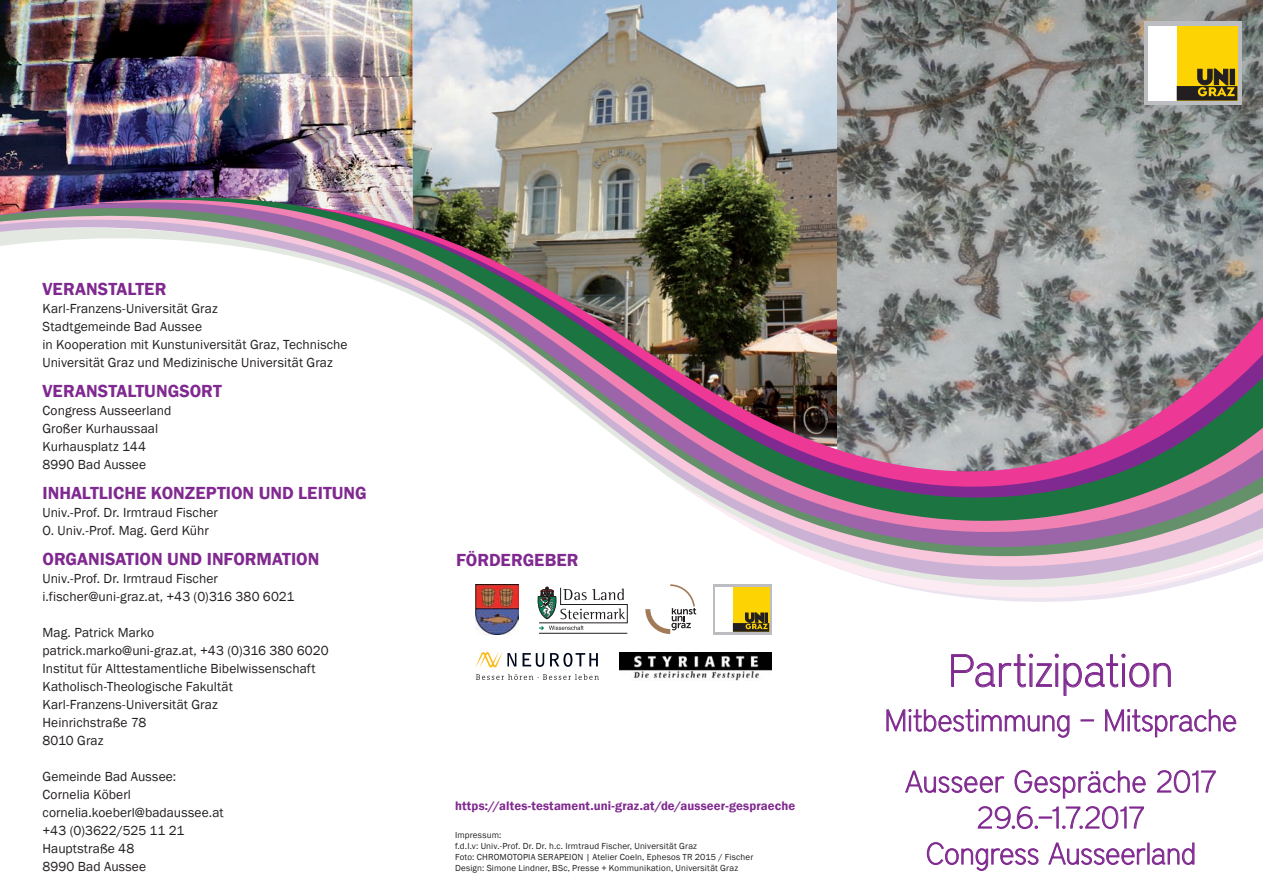
<style>
.page{position:relative;width:1263px;height:893px;background:#fff}
.page>*{position:absolute;margin:0;border:0;box-sizing:border-box;transform-origin:0 0}
.t1{font:100 45px "District";letter-spacing:-.01em;color:#802990}
.t2{font:100 30px/61.2px "District";letter-spacing:-.005em;color:#802990;text-align:center}
.t3{font:600 18px "Franklin Gothic";color:#802990}
.t4{font:13.5px/18px "Franklin Gothic";letter-spacing:.005em;color:#231f20}
.t5{font:600 12.75px "Franklin Gothic";color:#802990}
.t6{font:9px/10.8px "Franklin Gothic";letter-spacing:.02em;color:#231f20}
</style>
<div class="page">
<img style="left:412px;top:0;width:426px;height:193px">
<img style="left:0;top:0;width:412px;height:197px">
<img style="left:838px;top:0;width:425px;height:193px">
<div style="left:1144px;top:21px;width:98px;height:84px;background:#bcbdc0"></div>
<div style="left:1148px;top:26px;width:29px;height:75px;background:#fff"></div>
<div style="left:1177px;top:26px;width:60px;height:75px;background:#fed304"></div>
<svg style="left:1177px;top:69px;width:60px;height:32px"></svg>
<svg style="left:951px;top:654px;width:220px;height:42px"></svg>
<svg style="left:886px;top:709px;width:184px;height:29px"></svg>
<svg style="left:1081px;top:719px;width:13px;height:2px"></svg>
<svg style="left:1105px;top:709px;width:131px;height:29px"></svg>
<svg style="left:905px;top:770px;width:100px;height:23px"></svg>
<svg style="left:1014px;top:770px;width:132px;height:29px"></svg>
<svg style="left:1156px;top:770px;width:60px;height:23px"></svg>
<svg style="left:977px;top:806px;width:167px;height:23px"></svg>
<svg style="left:926px;top:842px;width:113px;height:29px"></svg>
<svg style="left:1048px;top:842px;width:147px;height:23px"></svg>
<img style="left:0;top:203px;width:1263px;height:9px">
<svg style="left:898px;top:586px;width:279px;height:16px"></svg>
<svg style="left:0;top:213px;width:1263px;height:373px"></svg>
<svg style="left:713px;top:584px;width:59px;height:50px"></svg>
<div style="left:716px;top:587px;width:17px;height:45px;background:#fff"></div>
<div style="left:733px;top:587px;width:36px;height:45px;background:#fed304"></div>
<svg style="left:733px;top:613px;width:36px;height:19px"></svg>
<svg style="left:645px;top:584px;width:51px;height:50px"></svg>
<img style="left:476px;top:584px;width:43px;height:50px">
<hr style="left:539px;top:633px;width:88px;height:1px;background:#231f20">
<svg style="left:537px;top:587px;width:91px;height:43px"></svg>
<svg style="left:476px;top:674px;width:123px;height:6px"></svg>
<svg style="left:476px;top:652px;width:40px;height:15px"></svg>
<svg style="left:522px;top:653px;width:22px;height:14px"></svg>
<svg style="left:550px;top:653px;width:48px;height:14px"></svg>
<img style="left:619px;top:652px;width:153px;height:29px">
<h3 class="t3" style="left:43px;top:278px;width:126px">VERANSTALTER</h3>
<p class="t4" style="left:43px;top:300px;width:307px">Karl-Franzens-Universität Graz<br>Stadtgemeinde Bad Aussee<br>in Kooperation mit Kunstuniversität Graz, Technische Universität Graz und Medizinische Universität Graz</p>
<h3 class="t3" style="left:43px;top:380px;width:181px">VERANSTALTUNGSORT</h3>
<p class="t4" style="left:43px;top:402px;width:130px">Congress Ausseerland<br>Großer Kurhaussaal<br>Kurhausplatz 144<br>8990 Bad Aussee</p>
<h3 class="t3" style="left:43px;top:482px;width:326px">INHALTLICHE KONZEPTION UND LEITUNG</h3>
<p class="t4" style="left:43px;top:504px;width:177px">Univ.-Prof. Dr. Irmtraud Fischer<br>O. Univ.-Prof. Mag. Gerd Kühr</p>
<h3 class="t3" style="left:43px;top:548px;width:278px">ORGANISATION UND INFORMATION</h3>
<p class="t4" style="left:43px;top:570px;width:253px">Univ.-Prof. Dr. Irmtraud Fischer i.fischer@uni-graz.at, +43 (0)316 380 6021</p>
<p class="t4" style="left:43px;top:624px;width:288px">Mag. Patrick Marko<br>patrick.marko@uni-graz.at, +43 (0)316 380 6020<br>Institut für Alttestamentliche Bibelwissenschaft<br>Katholisch-Theologische Fakultät<br>Karl-Franzens-Universität Graz<br>Heinrichstraße 78<br>8010 Graz</p>
<p class="t4" style="left:43px;top:768px;width:183px">Gemeinde Bad Aussee:<br>Cornelia Köberl cornelia.koeberl@badaussee.at +43 (0)3622/525 11 21<br>Hauptstraße 48<br>8990 Bad Aussee</p>
<h3 class="t3" style="left:456px;top:549px;width:124px">FÖRDERGEBER</h3>
<p class="t5" style="left:455px;top:798px;width:342px">HTTPS://ALTES-TESTAMENT.UNI-GRAZ.AT/DE/AUSSEER-GESPRAECHE</p>
<p class="t6" style="left:455px;top:830px;width:300px">Impressum:<br>f.d.I.v: Univ.-Prof. Dr. Dr. h.c. Irmtraud Fischer, Universität Graz<br>Foto: CHROMOTOPIA SERAPEION | Atelier Coeln, Ephesos TR 2015 / Fischer Design: Simone Lindner, BSc, Presse + Kommunikation, Universität Graz</p>
<h1 class="t1" style="left:948px;top:644px;width:226px">Partizipation</h1>
<h2 class="t2" style="left:885px;top:690px;width:354px">Mitbestimmung – Mitsprache<br>Ausseer Gespräche 2017</h2>
<h2 class="t2" style="left:926px;top:799px;width:272px;line-height:36px">29.6.–1.7.2017<br>Congress Ausseerland</h2>
</div>
